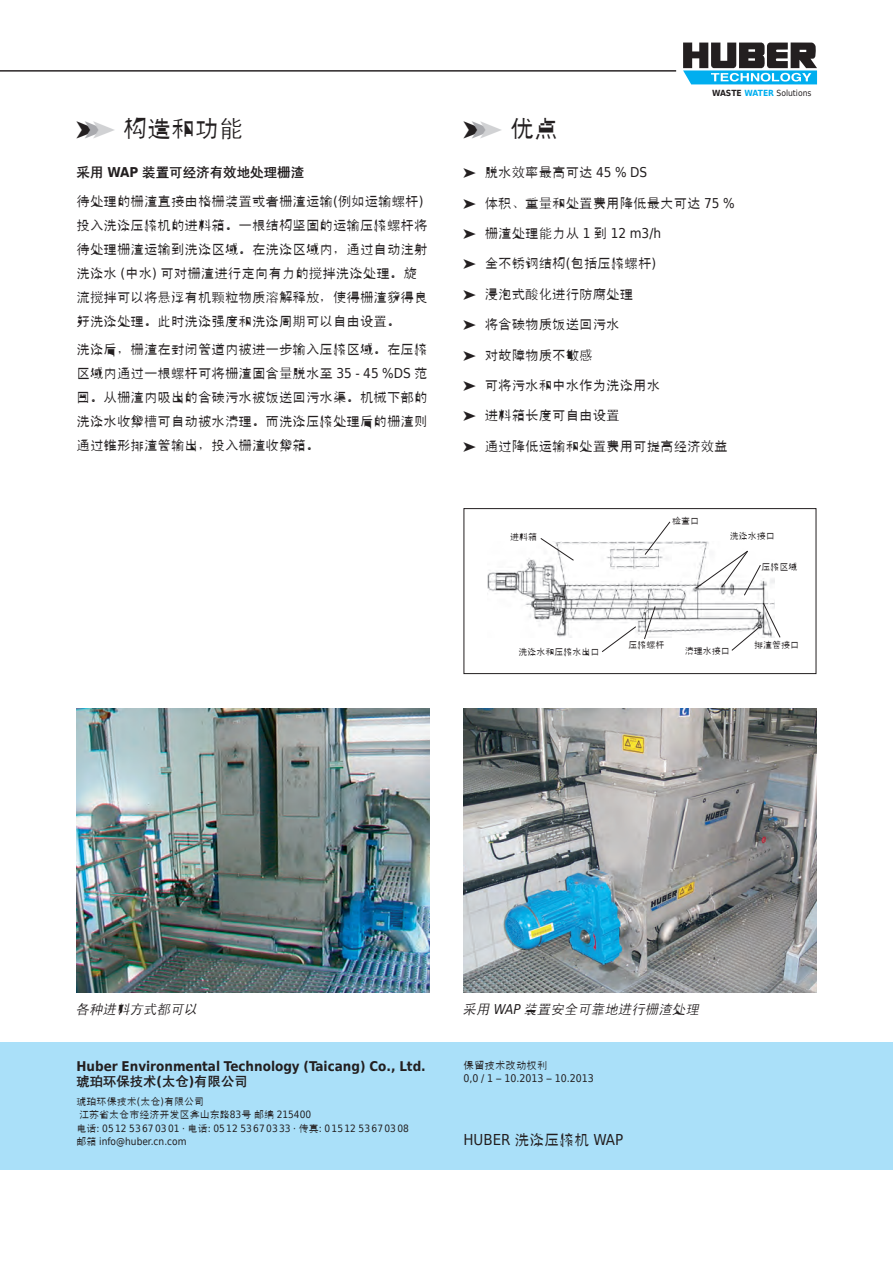
<style>
.page{position:relative;width:893px;height:1263px;background:#fff}
.page>*{position:absolute;margin:0;border:0;box-sizing:border-box;transform-origin:0 0}
.t1{font:24px "Huber Int";color:#231f20}
.t2{font:15px "Huber Int";color:#231f20}
.t3{font:13.5px/24px "Huber Int";color:#231f20}
.t4{font:italic 13.5px "Huber Int";color:#231f20}
.t5{font:700 13.5px "Huber Int";color:#231f20}
.t6{font:700 13.35px/15px "Huber Int";color:#231f20}
.t7{font:10.5px/13.5px "Huber Int";color:#231f20}
.t8{font:10.05px/13.5px "Huber Int";color:#231f20}
.t9{font:9px "Huber Int";color:#231f20}
.t10{font:8.55px "Huber Tec";color:#231f20}
.s1{color:#a8a9ad}
.s2{color:#d1d2d4}
.s3{font-weight:700}
.s4{font-weight:700;color:#00aeef}
</style>
<div class="page">
<svg style="left:683px;top:43px;width:134px;height:41px"></svg>
<hr style="left:0;top:71px;width:676px;height:1px;background:#231f20">
<div style="left:0;top:1042px;width:893px;height:127px;background:#aae0f9"></div>
<img style="left:487px;top:541px;width:287px;height:96px">
<div style="left:463px;top:508px;width:353px;height:166px;border:1px solid #231f20"></div>
<svg style="left:540px;top:538px;width:35px;height:23px"></svg>
<svg style="left:644px;top:521px;width:27px;height:35px"></svg>
<svg style="left:643px;top:605px;width:13px;height:34px"></svg>
<svg style="left:601px;top:625px;width:36px;height:27px"></svg>
<svg style="left:694px;top:550px;width:68px;height:46px"></svg>
<svg style="left:731px;top:602px;width:50px;height:49px"></svg>
<img style="left:463px;top:708px;width:353px;height:285px">
<img style="left:77px;top:708px;width:352px;height:285px">
<h1 class="t1" style="left:77px;top:115px;width:168px">➤<span class="s1">➤</span><span class="s2">➤</span> 构造和功能</h1>
<p class="t5" style="left:77px;top:165px;width:229px">采用 WAP 装置可经济有效地处理栅渣</p>
<p class="t3" style="left:77px;top:189px;width:352px">待处理的栅渣直接由格栅装置或者栅渣运输(例如运输螺杆)投入洗涤压榨机的进料箱。一根结构坚固的运输压榨螺杆将待处理栅渣运输到洗涤区域。在洗涤区域内，通过自动注射洗涤水 (中水) 可对栅渣进行定向有力的搅拌洗涤处理。旋流搅拌可以将悬浮有机颗粒物质溶解释放，使得栅渣获得良好洗涤处理。此时洗涤强度和洗涤周期可以自由设置。</p>
<p class="t3" style="left:77px;top:337px;width:353px;text-align:justify">洗涤后，栅渣在封闭管道内被进一步输入压榨区域。在压榨区域内通过一根螺杆可将栅渣固含量脱水至 35 - 45 %DS 范围。从栅渣内吸出的含碳污水被饭送回污水渠。机械下部的洗涤水收集槽可自动被水清理。而洗涤压榨处理后的栅渣则通过锥形排渣管输出，投入栅渣收集箱。</p>
<p class="t10" style="left:712px;top:86px;width:101px"><span class="s3">WASTE</span> <span class="s4">WATER</span> Solutions</p>
<h1 class="t1" style="left:463px;top:115px;width:96px">➤<span class="s1">➤</span><span class="s2">➤</span> 优点</h1>
<p class="t3" style="left:463px;top:161px;width:185px">➤ 脱水效率最高可达 45 % DS</p>
<p class="t3" style="left:463px;top:191px;width:273px">➤ 体积、重量和处置费用降低最大可达 75 %</p>
<p class="t3" style="left:463px;top:221px;width:199px">➤ 栅渣处理能力从 1 到 12 m3/h</p>
<p class="t3" style="left:463px;top:252px;width:194px">➤ 全不锈钢结构(包括压榨螺杆)</p>
<p class="t3" style="left:463px;top:282px;width:171px">➤ 浸泡式酸化进行防腐处理</p>
<p class="t3" style="left:463px;top:312px;width:158px">➤ 将含碳物质饭送回污水</p>
<p class="t3" style="left:463px;top:343px;width:131px">➤ 对故障物质不敏感</p>
<p class="t3" style="left:463px;top:373px;width:198px">➤ 可将污水和中水作为洗涤用水</p>
<p class="t3" style="left:463px;top:404px;width:158px">➤ 进料箱长度可自由设置</p>
<p class="t3" style="left:463px;top:434px;width:266px">➤ 通过降低运输和处置费用可提高经济效益</p>
<p class="t9" style="left:510px;top:531px;width:28px">进料箱</p>
<p class="t9" style="left:518px;top:646px;width:82px">洗涤水和压榨水出口</p>
<p class="t9" style="left:672px;top:516px;width:28px">检查口</p>
<p class="t9" style="left:730px;top:530px;width:46px">洗涤水接口</p>
<p class="t9" style="left:762px;top:562px;width:37px">压榨区域</p>
<p class="t9" style="left:628px;top:640px;width:37px">压榨螺杆</p>
<p class="t9" style="left:685px;top:646px;width:46px">清理水接口</p>
<p class="t9" style="left:754px;top:640px;width:46px">排渣管接口</p>
<p class="t4" style="left:77px;top:1001px;width:123px">各种进料方式都可以</p>
<p class="t4" style="left:463px;top:1001px;width:238px">采用 WAP 装置安全可靠地进行栅渣处理</p>
<p class="t6" style="left:77px;top:1059px;width:351px">Huber Environmental Technology (Taicang) Co., Ltd.琥珀环保技术(太仓)有限公司</p>
<p class="t8" style="left:77px;top:1095px;width:334px">琥珀环保技术(太仓)有限公司<br>江苏省太仓市经济开发区弇山东路83号 邮编 215400<br>电话: 05 12 53 67 03 01 · 电话: 05 12 53 67 03 33 · 传真: 0 15 12 53 67 03 08邮箱 info@huber.cn.com</p>
<p class="t7" style="left:463px;top:1058px;width:132px">保留技术改动权利<br>0,0 / 1 – 10.2013 – 10.2013</p>
<p class="t2" style="left:463px;top:1131px;width:161px">HUBER 洗涤压榨机 WAP</p>
</div>
